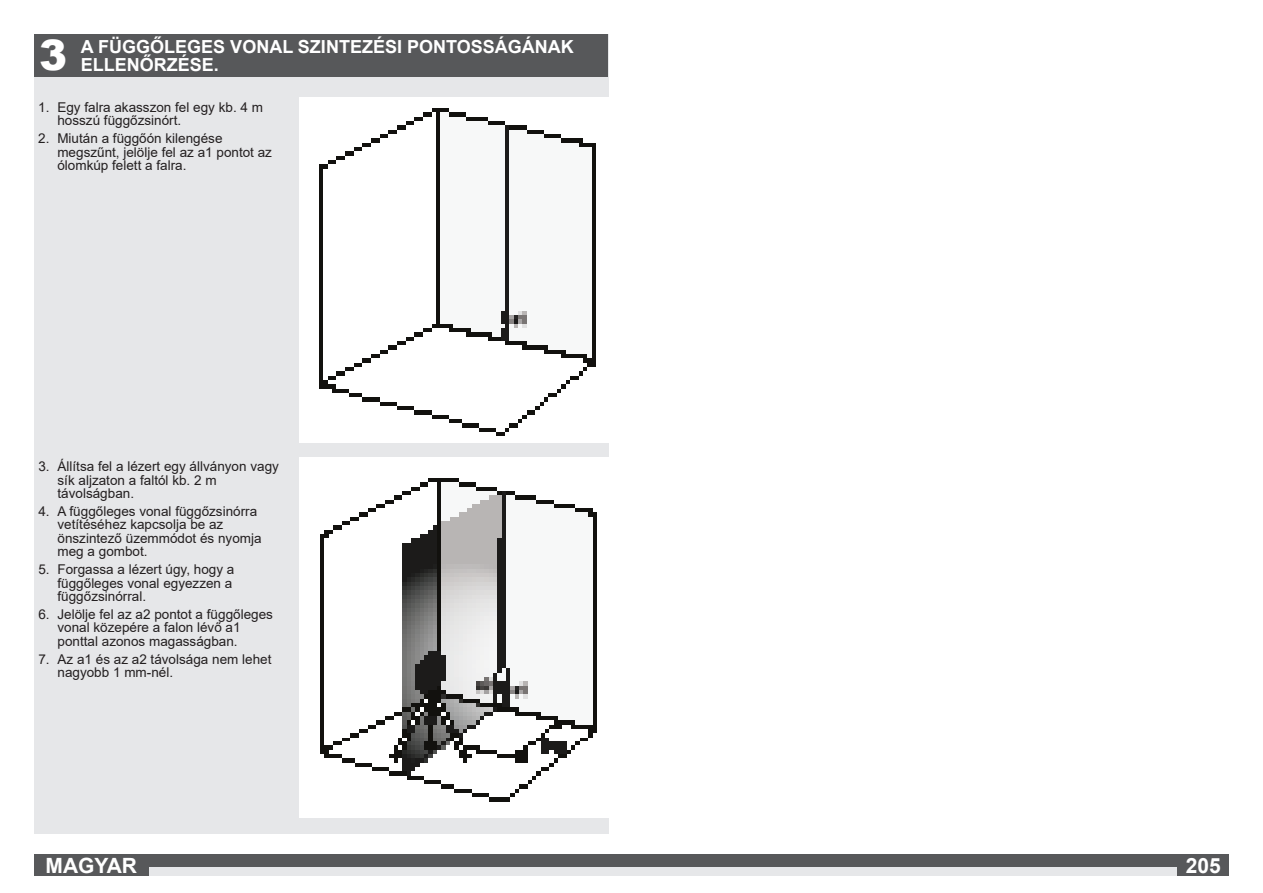
<style>
.page{position:relative;width:1263px;height:893px;background:#fff}
.page>*{position:absolute;margin:0;border:0;box-sizing:border-box;transform-origin:0 0}
.xx-Bildzahl{font:900 42px "Arial";color:#fff}
.t1{font:700 21px "Arial";color:#fff}
.Überschrift_Kasten{font:700 18px/18px "Arial";color:#fff}
.t2{font:13.5px/13.5px "Arial";color:#231f20}
</style>
<div class="page">
<div style="left:34px;top:855px;width:1195px;height:21px;background:#57585a"></div>
<div style="left:34px;top:867px;width:1195px;height:9px;background:#e6e7e9"></div>
<div style="left:1178px;top:855px;width:51px;height:21px;background:#57585a"></div>
<div style="left:34px;top:34px;width:574px;height:799px;background:#e6e7e9"></div>
<div style="left:34px;top:34px;width:38px;height:43px;background:#57585a"></div>
<div style="left:300px;top:98px;width:308px;height:344px;background:#fff"></div>
<img style="left:300px;top:457px;width:308px;height:360px">
<div style="left:34px;top:855px;width:115px;height:21px;background:#57585a"></div>
<div style="left:72px;top:34px;width:536px;height:43px;background:#57585a"></div>
<p class="Überschrift_Kasten" style="left:81px;top:38px;width:494px">A FÜGGŐLEGES VONAL SZINTEZÉSI PONTOSSÁGÁNAK<br>ELLENŐRZÉSE.</p>
<p class="xx-Bildzahl" style="left:39px;top:25px;width:30px">3</p>
<p class="t2" style="left:57px;top:100px;width:207px;text-indent:-19px">1. Egy falra akasszon fel egy kb. 4 m hosszú függőzsinórt.</p>
<p class="t2" style="left:57px;top:132px;width:216px;text-indent:-19px">2. Miután a függőón kilengése megszűnt, jelölje fel az a1 pontot az ólomkúp felett a falra.</p>
<p class="t2" style="left:58px;top:460px;width:223px;text-indent:-19px">3. Állítsa fel a lézert egy állványon vagy sík aljzaton a faltól kb. 2 m távolságban.</p>
<p class="t2" style="left:58px;top:504px;width:206px;text-indent:-19px">4. A függőleges vonal függőzsinórra vetítéséhez kapcsolja be az önszintező üzemmódot és nyomja meg a gombot.</p>
<p class="t2" style="left:58px;top:563px;width:178px;text-indent:-19px">5. Forgassa a lézert úgy, hogy a függőleges vonal egyezzen a függőzsinórral.</p>
<p class="t2" style="left:58px;top:607px;width:217px;text-indent:-19px">6. Jelölje fel az a2 pontot a függőleges vonal közepére a falon lévő a1 ponttal azonos magasságban.</p>
<p class="t2" style="left:58px;top:652px;width:215px;text-indent:-19px">7. Az a1 és az a2 távolsága nem lehet nagyobb 1 mm-nél.</p>
<h2 class="t1" style="left:41px;top:851px;width:103px">DEUTSCH</h2>
<h2 class="t1" style="left:46px;top:851px;width:93px">MAGYAR</h2>
<h2 class="t1" style="left:1186px;top:851px;width:37px">205</h2>
</div>
